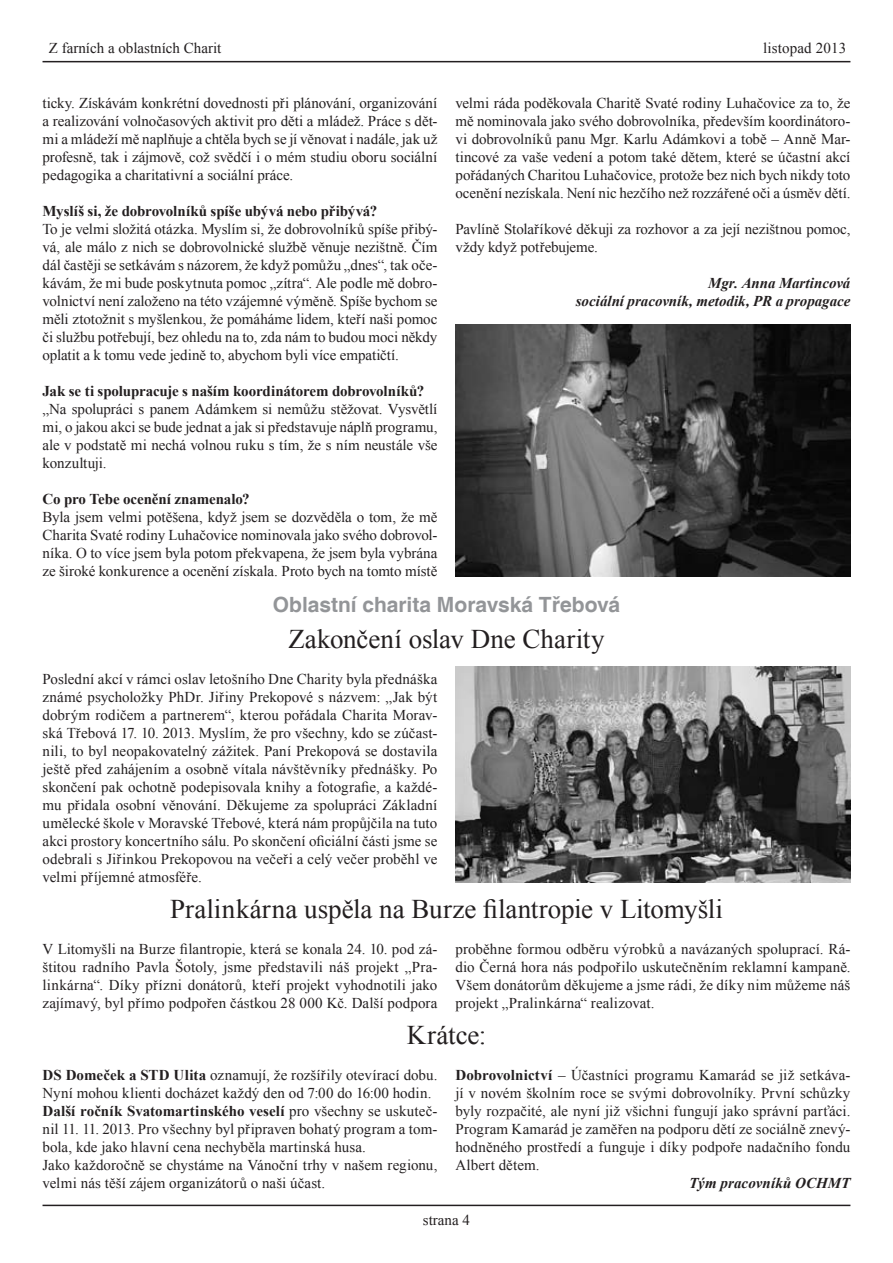
<style>
.page{position:relative;width:893px;height:1263px;background:#fff}
.page>*{position:absolute;margin:0;border:0;box-sizing:border-box;transform-origin:0 0}
.nadpis_text{font:27px "Times New Roman";color:#231f20}
.nadpis_text-2{font:700 21px "Helvetica";color:#939598}
.text{font:15px/18px "Times New Roman";color:#231f20;text-align:justify}
.text-2{font:700 15px "Times New Roman";letter-spacing:-.01em;color:#231f20}
.podpis{font:italic 700 15px "Times New Roman";color:#231f20}
.s1{font-weight:700}
</style>
<div class="page">
<hr style="left:43px;top:1205px;width:807px;height:1px;background:#231f20">
<hr style="left:43px;top:61px;width:807px;height:1px;background:#231f20">
<img style="left:455px;top:324px;width:395px;height:252px">
<img style="left:455px;top:666px;width:395px;height:216px">
<p class="text" style="left:49px;top:39px;width:174px">Z farních a oblastních Charit</p>
<p class="text" style="left:43px;top:94px;width:396px">ticky. Získávám konkrétní dovednosti při plánování, organizování a realizování volnočasových aktivit pro děti a mládež. Práce s dět&shy;mi a mládeží mě naplňuje a chtěla bych se jí věnovat i nadále, jak už profesně, tak i zájmově, což svědčí i o mém studiu oboru sociální pedagogika a charitativní a sociální práce.</p>
<p class="text-2" style="left:43px;top:201px;width:336px">Myslíš si, že dobrovolníků spíše ubývá nebo přibývá?</p>
<p class="text" style="left:43px;top:220px;width:396px">To je velmi složitá otázka. Myslím si, že dobrovolníků spíše přibý&shy;vá, ale málo z nich se dobrovolnické službě věnuje nezištně. Čím dál častěji se setkávám s názorem, že když pomůžu „dnes“, tak oče&shy;kávám, že mi bude poskytnuta pomoc „zítra“. Ale podle mě dobro&shy;volnictví není založeno na této vzájemné výměně. Spíše bychom se měli ztotožnit s myšlenkou, že pomáháme lidem, kteří naši pomoc či službu potřebují, bez ohledu na to, zda nám to budou moci někdy oplatit a k tomu vede jedině to, abychom byli více empatičtí.</p>
<p class="text-2" style="left:43px;top:381px;width:383px">Jak se ti spolupracuje s naším koordinátorem dobrovolníků?</p>
<p class="text" style="left:43px;top:400px;width:396px">„Na spolupráci s panem Adámkem si nemůžu stěžovat. Vysvětlí mi, o jakou akci se bude jednat a jak si představuje náplň programu, ale v podstatě mi nechá volnou ruku s tím, že s ním neustále vše konzultuji.</p>
<p class="text-2" style="left:43px;top:489px;width:209px">Co pro Tebe ocenění znamenalo?</p>
<p class="text" style="left:43px;top:508px;width:396px">Byla jsem velmi potěšena, když jsem se dozvěděla o tom, že mě Charita Svaté rodiny Luhačovice nominovala jako svého dobrovol&shy;níka. O to více jsem byla potom překvapena, že jsem byla vybrána ze široké konkurence a ocenění získala. Proto bych na tomto místě</p>
<p class="text" style="left:763px;top:39px;width:85px">listopad 2013</p>
<p class="text" style="left:455px;top:94px;width:396px">velmi ráda poděkovala Charitě Svaté rodiny Luhačovice za to, že mě nominovala jako svého dobrovolníka, především koordinátoro&shy;vi dobrovolníků panu Mgr. Karlu Adámkovi a tobě – Anně Mar&shy;tincové za vaše vedení a potom také dětem, které se účastní akcí pořádaných Charitou Luhačovice, protože bez nich bych nikdy toto ocenění nezískala. Není nic hezčího než rozzářené oči a úsměv dětí.</p>
<p class="text" style="left:455px;top:220px;width:396px">Pavlíně Stolaříkové děkuji za rozhovor a za její nezištnou pomoc, vždy když potřebujeme.</p>
<p class="podpis" style="left:708px;top:273px;width:144px">Mgr. Anna Martincová</p>
<p class="podpis" style="left:576px;top:291px;width:276px">sociální pracovník, metodik, PR a propagace</p>
<p class="nadpis_text-2" style="left:273px;top:592px;width:349px">Oblastní charita Moravská Třebová</p>
<p class="nadpis_text" style="left:288px;top:621px;width:318px">Zakončení oslav Dne Charity</p>
<p class="text" style="left:43px;top:670px;width:396px">Poslední akcí v rámci oslav letošního Dne Charity byla přednáška známé psycholožky PhDr. Jiřiny Prekopové s názvem: „Jak být dobrým rodičem a partnerem“, kterou pořádala Charita Morav&shy;ská Třebová 17. 10. 2013. Myslím, že pro všechny, kdo se zúčast&shy;nili, to byl neopakovatelný zážitek. Paní Prekopová se dostavila ještě před zahájením a osobně vítala návštěvníky přednášky. Po skončení pak ochotně podepisovala knihy a fotografie, a každé&shy;mu přidala osobní věnování. Děkujeme za spolupráci Základní umělecké škole v Moravské Třebové, která nám propůjčila na tuto akci prostory koncertního sálu. Po skončení oficiální části jsme se odebrali s Jiřinkou Prekopovou na večeři a celý večer proběhl ve velmi příjemné atmosféře.</p>
<p class="nadpis_text" style="left:170px;top:891px;width:554px">Pralinkárna uspěla na Burze filantropie v Litomyšli</p>
<p class="text" style="left:43px;top:940px;width:396px">V Litomyšli na Burze filantropie, která se konala 24. 10. pod zá&shy;štitou radního Pavla Šotoly, jsme představili náš projekt „Pra&shy;linkárna“. Díky přízni donátorů, kteří projekt vyhodnotili jako zajímavý, byl přímo podpořen částkou 28 000 Kč. Další podpora</p>
<p class="text" style="left:455px;top:940px;width:396px">proběhne formou odběru výrobků a navázaných spoluprací. Rá&shy;dio Černá hora nás podpořilo uskutečněním reklamní kampaně.<br>Všem donátorům děkujeme a jsme rádi, že díky nim můžeme náš projekt „Pralinkárna“ realizovat.</p>
<p class="nadpis_text" style="left:407px;top:1017px;width:81px">Krátce:</p>
<p class="text" style="left:43px;top:1066px;width:396px"><span class="s1">DS Domeček a STD Ulita</span> oznamují, že rozšířily otevírací dobu.<br>Nyní mohou klienti docházet každý den od 7:00 do 16:00 hodin.</p>
<p class="text" style="left:43px;top:1102px;width:396px"><span class="s1">Další ročník Svatomartinského veselí</span> pro všechny se uskuteč&shy;nil 11. 11. 2013. Pro všechny byl připraven bohatý program a tom&shy;bola, kde jako hlavní cena nechyběla martinská husa.</p>
<p class="text" style="left:43px;top:1156px;width:396px">Jako každoročně se chystáme na Vánoční trhy v našem regionu, velmi nás těší zájem organizátorů o naši účast.</p>
<p class="text" style="left:455px;top:1066px;width:396px"><span class="s1">Dobrovolnictví</span> – Účastníci programu Kamarád se již setkáva&shy;jí v novém školním roce se svými dobrovolníky. První schůzky byly rozpačité, ale nyní již všichni fungují jako správní parťáci.<br>Program Kamarád je zaměřen na podporu dětí ze sociálně znevý&shy;hodněného prostředí a funguje i díky podpoře nadačního fondu Albert dětem.</p>
<p class="podpis" style="left:689px;top:1173px;width:163px">Tým pracovníků OCHMT</p>
<p class="text" style="left:423px;top:1210px;width:49px">strana 4</p>
</div>
